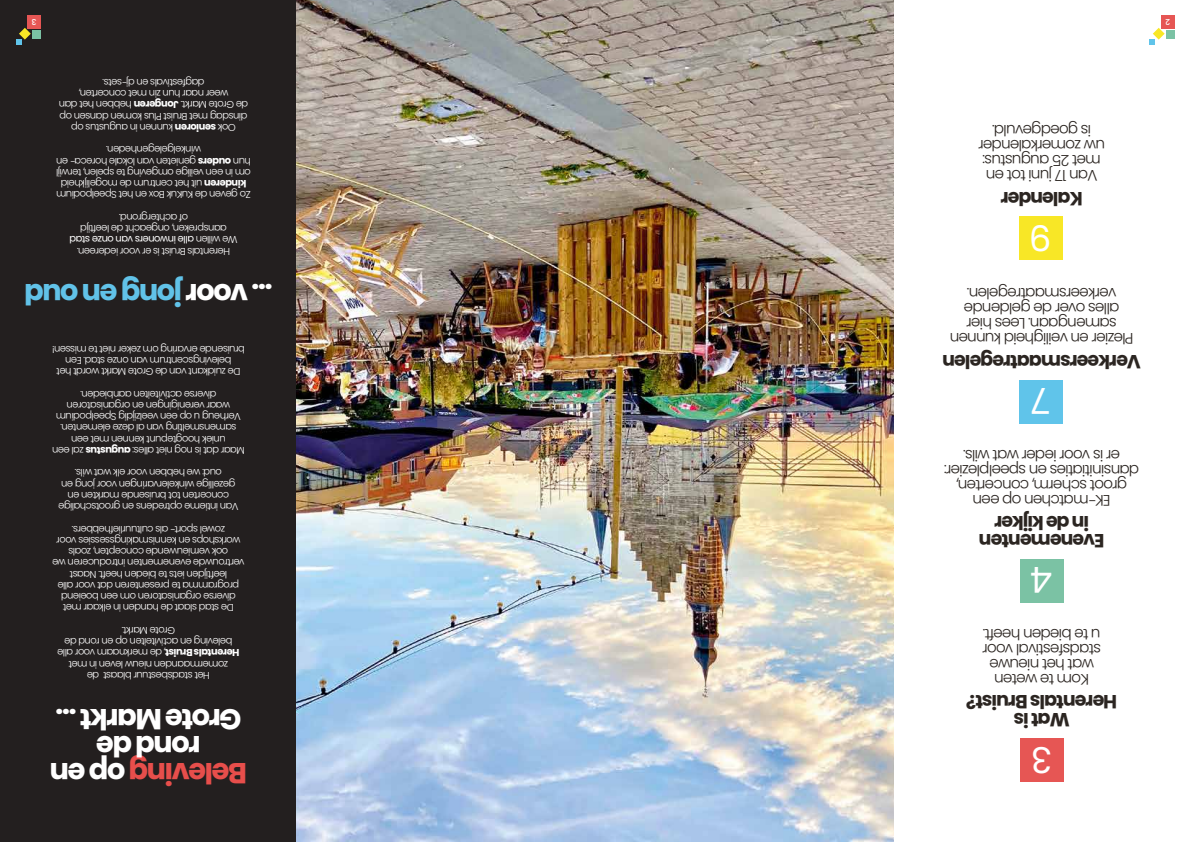
<style>
.page{position:relative;width:1191px;height:842px;background:#fff}
.page>*{position:absolute;margin:0;border:0;box-sizing:border-box;transform-origin:0 0}
.t1{font:35.9px "Poppins";color:#fff}
.t2{font:700 29px/27px "Poppins";letter-spacing:-.055em;color:#fff;text-align:center}
.t3{font:700 29px "Poppins";letter-spacing:-.055em;color:#61c2e8}
.t4{font:700 19.1px/17.9px "Poppins";letter-spacing:-.055em;color:#2b2521;text-align:center}
.t5{font:300 15.3px/15px "Poppins";letter-spacing:-.055em;color:#2b2521;text-align:center}
.t6{font:300 10px/11.2px "Poppins";letter-spacing:-.055em;color:#fff;text-align:center}
.t7{font:500 8.1px "Poppins";color:#fff}
.s1{font-weight:700}
.s2{font-weight:400}
.s3{color:#fff}
.s4{color:#e74e4b}
</style>
<div class="page">
<div style="left:0;top:0;width:595px;height:842px;background:#231f1f"></div>
<div style="left:27px;top:16px;width:14px;height:13px;background:#e65654"></div>
<div style="left:32px;top:30px;width:9px;height:9px;background:#7bc2a4"></div>
<svg style="left:16px;top:28px;width:15px;height:16px"></svg>
<img style="left:296px;top:0;width:299px;height:842px">
<img style="left:595px;top:0;width:580px;height:842px">
<div style="left:1161px;top:16px;width:13px;height:13px;background:#e65654"></div>
<div style="left:1166px;top:30px;width:8px;height:9px;background:#7bc2a4"></div>
<svg style="left:1149px;top:28px;width:15px;height:16px"></svg>
<div style="left:1020px;top:739px;width:43px;height:43px;background:#e65654"></div>
<div style="left:1020px;top:560px;width:43px;height:43px;background:#7bc2a4"></div>
<div style="left:1019px;top:380px;width:43px;height:43px;background:#60c4ea"></div>
<div style="left:1019px;top:217px;width:43px;height:43px;background:#f8e726"></div>
<p class="t7" style="left:36px;top:27px;width:6px;rotate:-180deg">3</p>
<p class="t6" style="left:248px;top:133px;width:191px;rotate:-180deg">Ook <span class="s1">senioren</span> kunnen in augustus op dinsdag met Bruist Plus komen dansen op de Grote Markt. <span class="s1">Jongeren</span> hebben het dan weer naar hun zin met concerten, dagfestivals en dj-sets.</p>
<p class="t6" style="left:251px;top:200px;width:196px;rotate:-180deg">Zo geven de KuKuk Box en het Speelpodium <span class="s1">kinderen</span> uit het centrum de mogelijkheid om in een veilige omgeving te spelen, terwijl hun <span class="s1">ouders</span> genieten van lokale horeca- en winkelgelegenheden.</p>
<p class="t6" style="left:237px;top:257px;width:169px;rotate:-180deg">Herentals Bruist is er voor iedereen.<br>We willen <span class="s2">alle inwoners van onze stad </span>aanspreken, ongeacht de leeftijd<br>of achtergrond.</p>
<h2 class="t3" style="left:273px;top:311px;width:250px;rotate:-180deg"><span class="s3">... voor</span> jong en oud</h2>
<p class="t6" style="left:245px;top:377px;width:194px;rotate:-180deg">De zuidkant van de Grote Markt wordt het belevingscentrum van onze stad. Een bruisende ervaring om zeker niet te missen!</p>
<p class="t6" style="left:245px;top:456px;width:194px;rotate:-180deg">Maar dat is nog niet alles: <span class="s1">augustus</span> zal een uniek hoogtepunt kennen met een samensmelting van al deze elementen.<br>Verheug u op een veelzijdig Speelpodium waar verenigingen en organisatoren diverse activiteiten aanbieden.</p>
<p class="t6" style="left:238px;top:512px;width:182px;rotate:-180deg">Van intieme optredens en grootschalige concerten tot bruisende markten en gezellige winkelervaringen voor jong en oud: we hebben voor elk wat wils.</p>
<p class="t6" style="left:245px;top:613px;width:194px;rotate:-180deg">De stad slaat de handen in elkaar met diverse organisatoren om een boeiend programma te presenteren dat voor alle leeftijden iets te bieden heeft. Naast vertrouwde evenementen introduceren we ook vernieuwende concepten, zoals workshops en kennismakingssessies voor zowel sport- als cultuurliefhebbers.</p>
<p class="t6" style="left:239px;top:681px;width:184px;rotate:-180deg">Het stadsbestuur blaast de zomermaanden nieuw leven in met<br><span class="s1">Herentals Bruist</span>, de merknaam voor alle beleving en activiteiten op en rond de<br>Grote Markt.</p>
<h2 class="t2" style="left:247px;top:786px;width:199px;rotate:-180deg"><span class="s4">Beleving</span> op en rond de<br>Grote Markt ...</h2>
<p class="t7" style="left:1170px;top:27px;width:6px;rotate:-180deg">2</p>
<h3 class="t5" style="left:1105px;top:183px;width:128px;rotate:-180deg">Van 17 juni tot en met 25 augustus: uw zomerkalender is goedgevuld.</h3>
<h3 class="t4" style="left:1082px;top:208px;width:84px;rotate:-180deg">Kalender</h3>
<h1 class="t1" style="left:1051px;top:258px;width:24px;rotate:-180deg">9</h1>
<h3 class="t5" style="left:1133px;top:346px;width:185px;rotate:-180deg">Plezier en veiligheid kunnen samengaan. Lees hier alles over de geldende verkeersmaatregelen.</h3>
<h3 class="t4" style="left:1141px;top:370px;width:200px;rotate:-180deg">Verkeersmaatregelen</h3>
<h1 class="t1" style="left:1050px;top:421px;width:21px;rotate:-180deg">7</h1>
<h3 class="t5" style="left:1139px;top:507px;width:197px;rotate:-180deg">EK-matchen op een<br>groot scherm, concerten, dansinitiaties en speelplezier: er is voor ieder wat wils.</h3>
<h3 class="t4" style="left:1104px;top:550px;width:127px;rotate:-180deg">Evenementen in de kijker</h3>
<h1 class="t1" style="left:1053px;top:601px;width:24px;rotate:-180deg">4</h1>
<h3 class="t5" style="left:1101px;top:687px;width:120px;rotate:-180deg">Kom te weten wat het nieuwe stadsfestival voor u te bieden heeft.</h3>
<h3 class="t4" style="left:1117px;top:729px;width:153px;rotate:-180deg">Wat is<br>Herentals Bruist?</h3>
<h1 class="t1" style="left:1052px;top:780px;width:23px;rotate:-180deg">3</h1>
</div>
